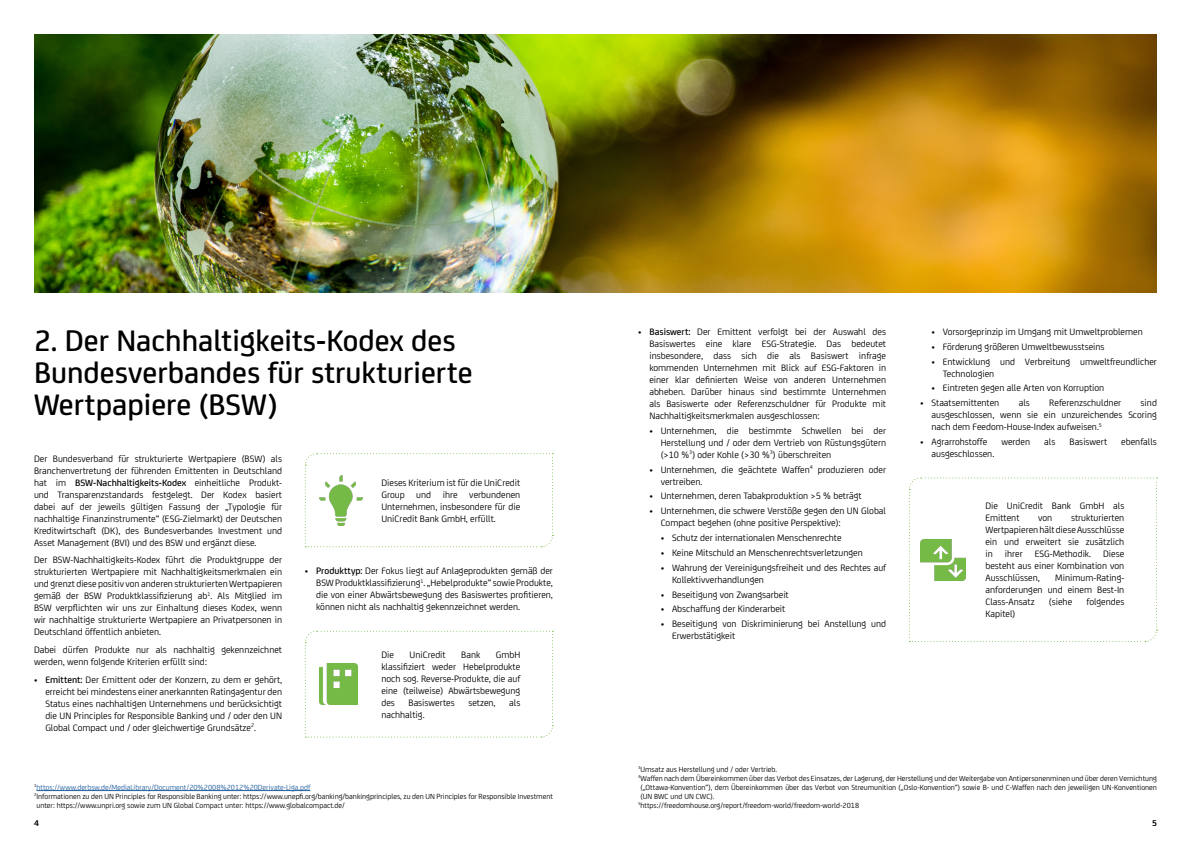
<style>
.page{position:relative;width:1191px;height:842px;background:#fff}
.page>*{position:absolute;margin:0;border:0;box-sizing:border-box;transform-origin:0 0}
.t1{font:500 32px/32px "Uni Credit";color:#000}
.t2{font:10px/12px "Uni Credit";color:#000;text-align:justify}
.t3{font:700 9px "Uni Credit";color:#000}
.t4{font:8px "Uni Credit";color:#000}
.t5{font:8px "Uni Credit";color:#215e9e}
.s1{font-weight:500}
</style>
<div class="page">
<img style="left:34px;top:34px;width:1123px;height:258px">
<svg style="left:908px;top:477px;width:249px;height:165px"></svg>
<img style="left:920px;top:539px;width:45px;height:41px">
<hr style="left:36px;top:790px;width:274px;height:1px;background:#215e9e">
<svg style="left:304px;top:453px;width:249px;height:95px"></svg>
<svg style="left:304px;top:630px;width:249px;height:108px"></svg>
<img style="left:319px;top:663px;width:39px;height:42px">
<img style="left:319px;top:475px;width:44px;height:50px">
<h1 class="t1" style="left:34px;top:323px;width:440px">2. Der Nachhaltigkeits-Kodex des<br>Bundesverbandes für strukturierte<br>Wertpapiere (BSW)</h1>
<p class="t2" style="left:34px;top:452px;width:250px">Der Bundesverband für strukturierte Wertpapiere (BSW) als Branchenvertretung der führenden Emittenten in Deutschland hat im <span class="s1">BSW-Nachhaltigkeits-Kodex</span> einheitliche Produkt&shy;und Transparenzstandards festgelegt. Der Kodex basiert dabei auf der jeweils gültigen Fassung der „Typologie für nachhaltige Finanzinstrumente“ (ESG-Zielmarkt) der Deutschen Kreditwirtschaft (DK), des Bundesverbandes Investment und Asset Management (BVI) und des BSW und ergänzt diese.</p>
<p class="t2" style="left:34px;top:553px;width:250px">Der BSW-Nachhaltigkeits-Kodex führt die Produktgruppe der strukturierten Wertpapiere mit Nachhaltigkeitsmerkmalen ein und grenzt diese positiv von anderen strukturierten Wertpapieren gemäß der BSW Produktklassifizierung ab<sup>1</sup>. Als Mitglied im BSW verpflichten wir uns zur Einhaltung dieses Kodex, wenn wir nachhaltige strukturierte Wertpapiere an Privatpersonen in Deutschland öffentlich anbieten.</p>
<p class="t2" style="left:34px;top:643px;width:250px">Dabei dürfen Produkte nur als nachhaltig gekennzeichnet werden, wenn folgende Kriterien erfüllt sind:</p>
<p class="t2" style="left:45px;top:673px;width:238px;text-indent:-11px"><span class="s1">• Emittent:</span> Der Emittent oder der Konzern, zu dem er gehört, erreicht bei mindestens einer anerkannten Ratingagentur den Status eines nachhaltigen Unternehmens und berücksichtigt die UN Principles for Responsible Banking und / oder den UN Global Compact und / oder gleichwertige Grundsätze<sup>2</sup>.</p>
<p class="t2" style="left:381px;top:476px;width:140px">Dieses Kriterium ist für die UniCredit Group und ihre verbundenen Unternehmen, insbesondere für die UniCredit Bank GmbH, erfüllt.</p>
<p class="t2" style="left:316px;top:564px;width:238px;text-indent:-11px"><span class="s1">• Produkttyp:</span> Der Fokus liegt auf Anlageprodukten gemäß der BSW Produktklassifizierung<sup>1</sup>. „Hebelprodukte“ sowie Produkte, die von einer Abwärtsbewegung des Basiswertes profitieren, können nicht als nachhaltig gekennzeichnet werden.</p>
<p class="t2" style="left:381px;top:648px;width:140px;text-indent:114px">GmbH klassifiziert weder Hebelprodukte noch sog. Reverse-Produkte, die auf eine (teilweise) Abwärtsbewegung des</p>
<p class="t2" style="left:381px;top:648px;width:14px">Die</p>
<p class="t2" style="left:409px;top:648px;width:38px">UniCredit</p>
<p class="t2" style="left:461px;top:648px;width:21px">Bank</p>
<p class="t2" style="left:408px;top:696px;width:48px">Basiswertes</p>
<p class="t2" style="left:468px;top:696px;width:29px">setzen,</p>
<p class="t2" style="left:509px;top:696px;width:13px">als</p>
<p class="t2" style="left:381px;top:708px;width:45px">nachhaltig.</p>
<p class="t5" style="left:34px;top:781px;width:278px"><sup>1</sup>https://www.derbsw.de/MediaLibrary/Document/20%2008%2012%20Derivate-Liga.pdf</p>
<p class="t4" style="left:34px;top:790px;width:520px"><sup>2</sup>Informationen zu den UN Principles for Responsible Banking unter: https://www.unepfi.org/banking/bankingprinciples, zu den UN Principles for Responsible Investment</p>
<p class="t4" style="left:36px;top:799px;width:310px">unter: https://www.unpri.org sowie zum UN Global Compact unter: https://www.globalcompact.de/</p>
<p class="t2" style="left:649px;top:325px;width:238px;text-indent:-11px"><span class="s1">• Basiswert:</span> Der Emittent verfolgt bei der Auswahl des Basiswertes eine klare ESG-Strategie. Das bedeutet insbesondere, dass sich die als Basiswert infrage kommenden Unternehmen mit Blick auf ESG-Faktoren in einer klar definierten Weise von anderen Unternehmen abheben. Darüber hinaus sind bestimmte Unternehmen als Basiswerte oder Referenzschuldner für Produkte mit Nachhaltigkeitsmerkmalen ausgeschlossen:</p>
<p class="t2" style="left:660px;top:424px;width:227px;text-indent:-11px">• Unternehmen, die bestimmte Schwellen bei der Herstellung und / oder dem Vertrieb von Rüstungsgütern (&gt;10 %<sup>3</sup>) oder Kohle (&gt;30 %<sup>3</sup>) überschreiten</p>
<p class="t2" style="left:660px;top:463px;width:227px;text-indent:-11px">• Unternehmen, die geächtete Waffen<sup>4</sup> produzieren oder vertreiben.</p>
<p class="t2" style="left:649px;top:489px;width:214px">• Unternehmen, deren Tabakproduktion &gt;5 % beträgt</p>
<p class="t2" style="left:660px;top:504px;width:227px;text-indent:-11px">• Unternehmen, die schwere Verstöße gegen den UN Global<br>Compact begehen (ohne positive Perspektive):</p>
<p class="t2" style="left:660px;top:531px;width:182px">• Schutz der internationalen Menschenrechte</p>
<p class="t2" style="left:660px;top:546px;width:204px">• Keine Mitschuld an Menschenrechtsverletzungen</p>
<p class="t2" style="left:672px;top:561px;width:216px;text-indent:-11px">• Wahrung der Vereinigungsfreiheit und des Rechtes auf<br>Kollektivverhandlungen</p>
<p class="t2" style="left:660px;top:588px;width:130px">• Beseitigung von Zwangsarbeit</p>
<p class="t2" style="left:660px;top:602px;width:126px">• Abschaffung der Kinderarbeit</p>
<p class="t2" style="left:672px;top:617px;width:216px;text-indent:-11px">• Beseitigung von Diskriminierung bei Anstellung und<br>Erwerbstätigkeit</p>
<p class="t2" style="left:931px;top:325px;width:213px">• Vorsorgeprinzip im Umgang mit Umweltproblemen</p>
<p class="t2" style="left:931px;top:340px;width:175px">• Förderung größeren Umweltbewusstseins</p>
<p class="t2" style="left:943px;top:355px;width:216px;text-indent:-11px">• Entwicklung und Verbreitung umweltfreundlicher<br>Technologien</p>
<p class="t2" style="left:931px;top:381px;width:174px">• Eintreten gegen alle Arten von Korruption</p>
<p class="t2" style="left:920px;top:396px;width:81px">• Staatsemittenten</p>
<p class="t2" style="left:1018px;top:396px;width:13px">als</p>
<p class="t2" style="left:1049px;top:396px;width:73px">Referenzschuldner</p>
<p class="t2" style="left:931px;top:396px;width:227px;text-indent:209px">sind ausgeschlossen, wenn sie ein unzureichendes Scoring nach dem Feedom-House-Index aufweisen.<sup>5</sup></p>
<p class="t2" style="left:920px;top:435px;width:69px">• Agrarrohstoffe</p>
<p class="t2" style="left:1001px;top:435px;width:30px">werden</p>
<p class="t2" style="left:1044px;top:435px;width:13px">als</p>
<p class="t2" style="left:1069px;top:435px;width:39px">Basiswert</p>
<p class="t2" style="left:1121px;top:435px;width:37px">ebenfalls</p>
<p class="t2" style="left:931px;top:447px;width:64px">ausgeschlossen.</p>
<p class="t2" style="left:985px;top:499px;width:140px">Die UniCredit Bank GmbH als<br>Emittent</p>
<p class="t2" style="left:985px;top:511px;width:140px;text-indent:86px">strukturierten Wertpapieren hält diese Ausschlüsse ein und erweitert sie zusätzlich in ihrer ESG-Methodik. Diese besteht aus einer Kombination von Ausschlüssen,</p>
<p class="t2" style="left:1038px;top:511px;width:16px">von</p>
<p class="t2" style="left:985px;top:571px;width:140px;text-indent:70px">Minimum-Rating&shy;anforderungen und einem Best-In Class-Ansatz</p>
<p class="t2" style="left:1049px;top:595px;width:25px">(siehe</p>
<p class="t2" style="left:1086px;top:595px;width:39px">folgendes</p>
<p class="t2" style="left:985px;top:607px;width:32px">Kapitel)</p>
<p class="t4" style="left:638px;top:763px;width:140px"><sup>3</sup>Umsatz aus Herstellung und / oder Vertrieb.</p>
<p class="t4" style="left:638px;top:772px;width:520px"><sup>4</sup>Waffen nach dem Übereinkommen über das Verbot des Einsatzes, der Lagerung, der Herstellung und der Weitergabe von Antipersonenminen und über deren Vernichtung</p>
<p class="t4" style="left:640px;top:781px;width:518px">(„Ottawa-Konvention“), dem Übereinkommen über das Verbot von Streumunition („Oslo-Konvention“) sowie B- und C-Waffen nach den jeweiligen UN-Konventionen</p>
<p class="t4" style="left:640px;top:790px;width:75px">(UN BWC und UN CWC).</p>
<p class="t4" style="left:638px;top:799px;width:223px"><sup>5</sup>https://freedomhouse.org/report/freedom-world/freedom-world-2018</p>
<p class="t3" style="left:34px;top:816px;width:6px">4</p>
<p class="t3" style="left:1152px;top:816px;width:6px">5</p>
</div>
